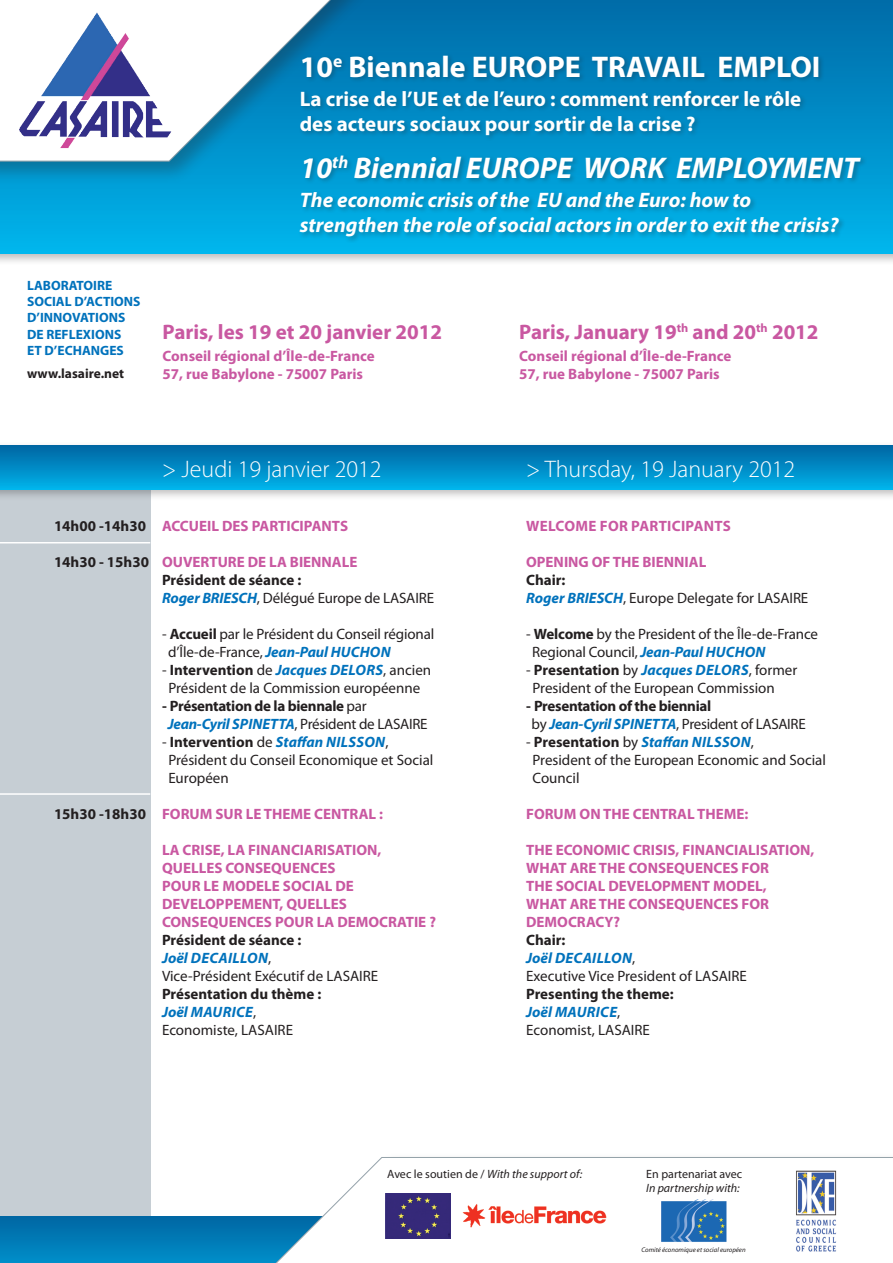
<style>
.page{position:relative;width:893px;height:1263px;background:#fff}
.page>*{position:absolute;margin:0;border:0;box-sizing:border-box;transform-origin:0 0}
.t1{font:italic 700 30px "Myriad Pro";color:#fff}
.t2{font:700 30px "Myriad Pro";color:#fff}
.t3{font:300 24px "Myriad Pro";color:#fff}
.t4{font:italic 700 21px "Myriad Pro";color:#fff}
.t5{font:700 21px/25.2px "Myriad Pro";color:#fff}
.t6{font:700 21px "Myriad Pro";color:#c958a1}
.t7{font:15px/18px "Myriad Pro";color:#231f20}
.t8{font:700 15px/18px "Myriad Pro";color:#c958a1}
.t9{font:700 15px "Myriad Pro";letter-spacing:-.005em;color:#231f20}
.t10{font:15px "Myriad Pro";letter-spacing:-.02em;color:#231f20}
.t11{font:italic 700 15px "Myriad Pro";letter-spacing:.02em;color:#0072bc}
.t12{font:italic 700 15px "Myriad Pro";color:#0072bc}
.t13{font:700 15px "Myriad Pro";letter-spacing:.02em;color:#c958a1}
.t14{font:700 13.5px "Myriad Pro";color:#0072bc}
.t15{font:700 13.5px "Myriad Pro";color:#231f20}
.t16{font:italic 12px "Myriad Pro";color:#231f20}
.t17{font:12px "Myriad Pro";color:#231f20}
.t18{font:italic 6.75px "Myriad Pro";color:#231f20}
.s1{color:#231f20}
.s2{font-weight:700;font-style:italic;color:#0072bc}
.s3{font-weight:700}
.s4{font-weight:400}
.s5{font-weight:400;font-style:normal;color:#231f20}
.s6{font-style:normal;color:#231f20}
.s7{font-style:normal}
</style>
<div class="page">
<div style="left:0;top:462px;width:150px;height:796px;background:#c6ced4"></div>
<div style="left:0;top:441px;width:893px;height:60px;background:#231f20;opacity:.3"></div>
<div style="left:0;top:445px;width:893px;height:44px;background:linear-gradient(to bottom,#0064a1,#00b0e8)"></div>
<div style="left:0;top:0;width:893px;height:265px;background:#231f20;opacity:.3"></div>
<div style="left:0;top:0;width:893px;height:253px;background:linear-gradient(to bottom,#006aa7,#00b4eb)"></div>
<div style="left:0;top:1216px;width:893px;height:47px;background:linear-gradient(to bottom,#0066a2,#008ec9)"></div>
<div style="left:0;top:0;width:371px;height:184px;background:#231f20;opacity:.3"></div>
<svg style="left:182px;top:0;width:172px;height:162px"></svg>
<div style="left:298px;top:53px;width:527px;height:89px;background:#231f20;opacity:.3"></div>
<img style="left:0;top:0;width:182px;height:163px">
<div style="left:297px;top:153px;width:570px;height:90px;background:#231f20;opacity:.3"></div>
<hr style="left:0;top:542px;width:150px;height:1px;background:#fff">
<hr style="left:0;top:793px;width:150px;height:2px;background:#fff">
<div style="left:235px;top:1151px;width:658px;height:112px;background:#231f20;opacity:.3"></div>
<svg style="left:241px;top:1157px;width:652px;height:106px"></svg>
<img style="left:386px;top:1193px;width:65px;height:45px">
<img style="left:661px;top:1200px;width:65px;height:43px">
<img style="left:457px;top:1196px;width:157px;height:41px">
<img style="left:792px;top:1166px;width:49px;height:90px">
<p class="t2" style="left:300px;top:47px;width:522px">10<sup>e</sup> Biennale EUROPE TRAVAIL EMPLOI</p>
<p class="t5" style="left:300px;top:86px;width:503px">La crise de l’UE et de l’euro : comment renforcer le rôle des acteurs sociaux pour sortir de la crise ?</p>
<p class="t14" style="left:27px;top:277px;width:87px">LABORATOIRE</p>
<p class="t14" style="left:27px;top:293px;width:115px">SOCIAL D’ACTIONS</p>
<p class="t14" style="left:27px;top:309px;width:100px">D’INNOVATIONS</p>
<p class="t14" style="left:27px;top:325px;width:96px">DE REFLEXIONS</p>
<p class="t14" style="left:27px;top:341px;width:98px">ET D’ECHANGES</p>
<p class="t15" style="left:27px;top:365px;width:99px">www.lasaire.net</p>
<p class="t1" style="left:300px;top:148px;width:560px">10<sup>th</sup> Biennial EUROPE WORK EMPLOYMENT</p>
<p class="t4" style="left:300px;top:186px;width:453px">The economic crisis of the EU and the Euro: how to</p>
<p class="t4" style="left:300px;top:212px;width:540px">strengthen the role of social actors in order to exit the crisis?</p>
<p class="t6" style="left:163px;top:318px;width:281px">Paris, les 19 et 20 janvier 2012</p>
<p class="t8" style="left:163px;top:347px;width:213px">Conseil régional d’Île-de-France</p>
<p class="t8" style="left:163px;top:365px;width:202px">57, rue Babylone - 75007 Paris</p>
<p class="t6" style="left:519px;top:318px;width:301px">Paris, January 19<sup>th</sup> and 20<sup>th</sup> 2012</p>
<p class="t8" style="left:519px;top:347px;width:213px">Conseil régional d’Île-de-France</p>
<p class="t8" style="left:519px;top:365px;width:202px">57, rue Babylone - 75007 Paris</p>
<p class="t3" style="left:162px;top:455px;width:221px">&gt; Jeudi 19 janvier 2012</p>
<p class="t8" style="left:54px;top:516px;width:296px"><span class="s1">14h00 -14h30</span> ACCUEIL DES PARTICIPANTS</p>
<p class="t8" style="left:54px;top:552px;width:305px"><span class="s1">14h30 - 15h30</span> OUVERTURE DE LA BIENNALE</p>
<p class="t9" style="left:162px;top:570px;width:141px">Président de séance :</p>
<p class="t7" style="left:162px;top:589px;width:274px"><span class="s2">Roger BRIESCH</span>, Délégué Europe de LASAIRE</p>
<p class="t7" style="left:162px;top:625px;width:274px">- <span class="s3">Accueil</span> par le Président du Conseil régional</p>
<p class="t7" style="left:168px;top:643px;width:224px">d’Île-de-France, <span class="s2">Jean-Paul HUCHON</span></p>
<p class="t7" style="left:162px;top:661px;width:271px;text-align:center">- <span class="s3">Intervention</span> de <span class="s2">Jacques DELORS</span>, ancien<br>Président de la Commission européenne</p>
<p class="t9" style="left:162px;top:696px;width:206px">- Présentation de la biennale <span class="s4">par</span></p>
<p class="t10" style="left:168px;top:715px;width:261px"><span class="s2">Jean-Cyril SPINETTA</span>, Président de LASAIRE</p>
<p class="t11" style="left:162px;top:732px;width:228px"><span class="s5">-</span> <span class="s6">Intervention</span> <span class="s5">de</span> Staffan NILSSON<span class="s5">,</span></p>
<p class="t7" style="left:168px;top:751px;width:267px">Président du Conseil Economique et Social<br>Européen</p>
<p class="t8" style="left:54px;top:804px;width:331px"><span class="s1">15h30 -18h30</span> FORUM SUR LE THEME CENTRAL :</p>
<p class="t8" style="left:162px;top:840px;width:221px">LA CRISE, LA FINANCIARISATION,<br>QUELLES CONSEQUENCES</p>
<p class="t8" style="left:162px;top:876px;width:193px">POUR LE MODELE SOCIAL DE</p>
<p class="t8" style="left:162px;top:894px;width:186px">DEVELOPPEMENT, QUELLES</p>
<p class="t8" style="left:162px;top:912px;width:276px">CONSEQUENCES POUR LA DEMOCRATIE ?</p>
<p class="t9" style="left:162px;top:930px;width:141px">Président de séance :</p>
<p class="t7" style="left:162px;top:949px;width:218px"><span class="s2">Joël DECAILLON</span>,<br>Vice-Président Exécutif de LASAIRE</p>
<p class="t9" style="left:162px;top:984px;width:161px">Présentation du thème :</p>
<p class="t11" style="left:162px;top:1002px;width:96px">Joël MAURICE<span class="s5">,</span></p>
<p class="t7" style="left:162px;top:1021px;width:133px">Economiste, LASAIRE</p>
<p class="t3" style="left:526px;top:455px;width:271px">&gt; Thursday, 19 January 2012</p>
<p class="t13" style="left:526px;top:516px;width:206px">WELCOME FOR PARTICIPANTS</p>
<p class="t8" style="left:526px;top:552px;width:182px">OPENING OF THE BIENNIAL</p>
<p class="t9" style="left:526px;top:570px;width:41px">Chair:</p>
<p class="t7" style="left:526px;top:589px;width:284px"><span class="s2">Roger BRIESCH</span>, Europe Delegate for LASAIRE</p>
<p class="t7" style="left:526px;top:625px;width:293px">- <span class="s3">Welcome</span> by the President of the Île-de-France</p>
<p class="t7" style="left:532px;top:643px;width:235px">Regional Council, <span class="s2">Jean-Paul HUCHON</span></p>
<p class="t12" style="left:526px;top:660px;width:273px"><span class="s5">-</span> <span class="s6">Presentation</span> <span class="s5">by</span> Jacques DELORS<span class="s5">, former</span></p>
<p class="t7" style="left:532px;top:679px;width:244px">President of the European Commission</p>
<p class="t9" style="left:526px;top:696px;width:187px">- Presentation of the biennial</p>
<p class="t10" style="left:532px;top:715px;width:276px">by <span class="s2">Jean-Cyril SPINETTA</span>, President of LASAIRE</p>
<p class="t7" style="left:532px;top:733px;width:295px;text-indent:-6px">- <span class="s3">Presentation</span> by <span class="s2">Staffan NILSSON</span>,<br>President of the European Economic and Social</p>
<p class="t7" style="left:532px;top:769px;width:49px">Council</p>
<p class="t8" style="left:526px;top:804px;width:224px">FORUM ON THE CENTRAL THEME:</p>
<p class="t8" style="left:526px;top:840px;width:290px">THE ECONOMIC CRISIS, FINANCIALISATION,<br>WHAT ARE THE CONSEQUENCES FOR</p>
<p class="t8" style="left:526px;top:876px;width:242px">THE SOCIAL DEVELOPMENT MODEL,</p>
<p class="t8" style="left:526px;top:894px;width:244px">WHAT ARE THE CONSEQUENCES FOR</p>
<p class="t8" style="left:526px;top:912px;width:96px">DEMOCRACY?</p>
<p class="t9" style="left:526px;top:930px;width:41px">Chair:</p>
<p class="t11" style="left:526px;top:948px;width:111px">Joël DECAILLON<span class="s5">,</span></p>
<p class="t7" style="left:526px;top:967px;width:222px">Executive Vice President of LASAIRE</p>
<p class="t9" style="left:526px;top:984px;width:149px">Presenting the theme:</p>
<p class="t11" style="left:526px;top:1002px;width:96px">Joël MAURICE<span class="s5">,</span></p>
<p class="t7" style="left:526px;top:1021px;width:125px">Economist, LASAIRE</p>
<p class="t16" style="left:387px;top:1167px;width:197px"><span class="s7">Avec le soutien de /</span> With the support of:</p>
<p class="t17" style="left:646px;top:1166px;width:98px">En partenariat avec</p>
<p class="t16" style="left:646px;top:1180px;width:95px">In partnership with:</p>
<p class="t18" style="left:641px;top:1245px;width:106px">Comité économique et social européen</p>
</div>
